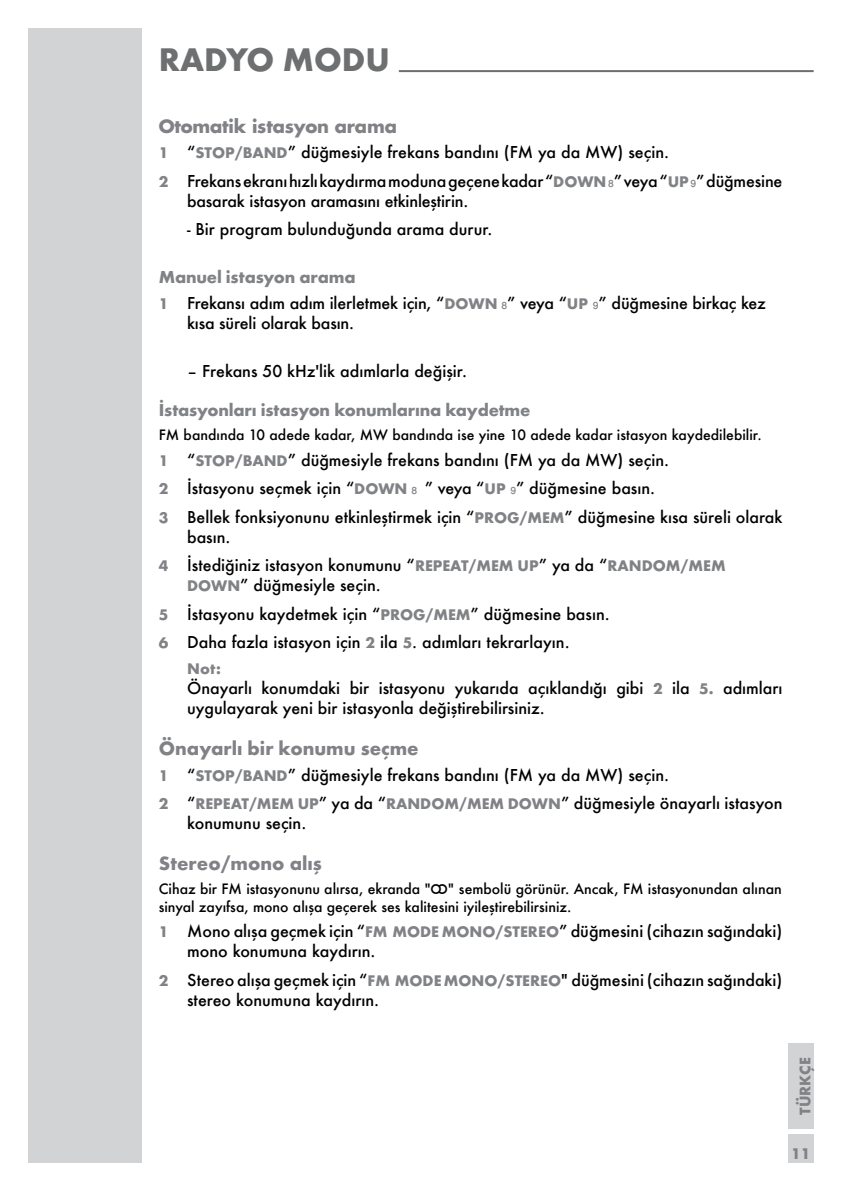
<style>
.page{position:relative;width:842px;height:1191px;background:#fff}
.page>*{position:absolute;margin:0;border:0;box-sizing:border-box;transform-origin:0 0}
.t1{font:700 34px "Futura TOT";color:#6d6f71}
.t2{font:700 20px "Futura TOT";color:#808285}
.t3{font:700 18px "Futura TOT";letter-spacing:-.01em;color:#808285}
.t4{font:700 18px "Futura";letter-spacing:-.01em;color:#808285}
.t5{font:500 16px/28.6px "Futura";color:#000}
.t6{font:700 16px "Futura TOT";color:#808285}
.t7{font:500 14px/18px "Futura";color:#000}
.s1{font-family:"Futura TOT";font-weight:700;color:#808285}
.s2{font-family:"Win Soft Pro";font-size:14px;color:#808285}
.s3{font-family:"Grund Son Vi";font-weight:400;font-size:20px}
</style>
<div class="page">
<div style="left:788px;top:1043px;width:26px;height:85px;background:#d1d3d4"></div>
<div style="left:788px;top:1134px;width:26px;height:28px;background:#d1d3d4"></div>
<div style="left:28px;top:28px;width:114px;height:1134px;background:#d1d3d4"></div>
<hr style="left:399px;top:70px;width:415px;height:2px;background:#6d6f71">
<h1 class="t1" style="left:159px;top:39px;width:233px">RADYO MODU</h1>
<p class="t4" style="left:159px;top:113px;width:240px">Otomatik istasyon arama</p>
<p class="t5" style="left:159px;top:138px;width:625px"><span class="s1">1</span> “<span class="s1">STOP/BAND</span>” düğmesiyle frekans bandını (FM ya da MW) seçin.<br><span class="s1">2</span> Frekans ekranı hızlı kaydırma moduna geçene kadar “<span class="s1">DOWN</span><span class="s2">8</span>” veya “<span class="s1">UP</span><span class="s2">9</span>” düğmesine</p>
<p class="t5" style="left:187px;top:186px;width:283px">basarak istasyon aramasını etkinleştirin.</p>
<p class="t5" style="left:187px;top:215px;width:307px">- Bir program bulunduğunda arama durur.</p>
<p class="t3" style="left:159px;top:266px;width:198px">Manuel istasyon arama</p>
<p class="t5" style="left:187px;top:292px;width:580px;line-height:20px;text-indent:-28px"><span class="s1">1</span> Frekansı adım adım ilerletmek için, “<span class="s1">DOWN</span> <span class="s2">8</span>” veya “<span class="s1">UP</span> <span class="s2">9</span>” düğmesine birkaç kez kısa süreli olarak basın.</p>
<p class="t5" style="left:187px;top:357px;width:281px">– Frekans 50 kHz'lik adımlarla değişir.</p>
<p class="t3" style="left:159px;top:399px;width:373px">İstasyonları istasyon konumlarına kaydetme</p>
<p class="t7" style="left:159px;top:425px;width:604px">FM bandında 10 adede kadar, MW bandında ise yine 10 adede kadar istasyon kaydedilebilir.</p>
<p class="t5" style="left:159px;top:445px;width:625px"><span class="s1">1</span> “<span class="s1">STOP/BAND</span>” düğmesiyle frekans bandını (FM ya da MW) seçin.<br><span class="s1">2</span> İstasyonu seçmek için “<span class="s1">DOWN</span> <span class="s2">8</span> ” veya “<span class="s1">UP</span> <span class="s2">9</span>” düğmesine basın.<br><span class="s1">3</span> Bellek fonksiyonunu etkinleştirmek için “<span class="s1">PROG/MEM</span>” düğmesine kısa süreli olarak</p>
<p class="t5" style="left:159px;top:522px;width:568px;text-indent:28px">basın.<br><span class="s1">4</span> İstediğiniz istasyon konumunu “<span class="s1">REPEAT/MEM UP</span>” ya da “<span class="s1">RANDOM/MEM</span></p>
<p class="t5" style="left:159px;top:570px;width:452px;text-indent:28px"><span class="s1">DOWN</span>” düğmesiyle seçin.<br><span class="s1">5</span> İstasyonu kaydetmek için “<span class="s1">PROG/MEM</span>” düğmesine basın.<br><span class="s1">6</span> Daha fazla istasyon için <span class="s1">2</span> ila <span class="s1">5</span>. adımları tekrarlayın.</p>
<p class="t6" style="left:187px;top:658px;width:35px">Not:</p>
<p class="t5" style="left:187px;top:677px;width:597px;line-height:20px">Önayarlı konumdaki bir istasyonu yukarıda açıklandığı gibi <span class="s1">2</span> ila <span class="s1">5.</span> adımları uygulayarak yeni bir istasyonla değiştirebilirsiniz.</p>
<p class="t2" style="left:159px;top:735px;width:261px">Önayarlı bir konumu seçme</p>
<p class="t5" style="left:159px;top:760px;width:625px"><span class="s1">1</span> “<span class="s1">STOP/BAND</span>” düğmesiyle frekans bandını (FM ya da MW) seçin.<br><span class="s1">2</span> “<span class="s1">REPEAT/MEM UP</span>” ya da “<span class="s1">RANDOM/MEM DOWN</span>” düğmesiyle önayarlı istasyon</p>
<p class="t5" style="left:187px;top:808px;width:121px">konumunu seçin.</p>
<p class="t2" style="left:159px;top:851px;width:165px">Stereo/mono alış</p>
<p class="t7" style="left:159px;top:879px;width:624px">Cihaz bir FM istasyonunu alırsa, ekranda "<span class="s3">)</span>" sembolü görünür. Ancak, FM istasyonundan alınan sinyal zayıfsa, mono alışa geçerek ses kalitesini iyileştirebilirsiniz.</p>
<p class="t5" style="left:187px;top:921px;width:597px;line-height:20px;text-indent:-28px"><span class="s1">1</span> Mono alışa geçmek için “<span class="s1">FM MODE MONO/STEREO</span>” düğmesini (cihazın sağındaki) mono konumuna kaydırın.</p>
<p class="t5" style="left:187px;top:969px;width:597px;line-height:20px;text-indent:-28px"><span class="s1">2</span> Stereo alışa geçmek için “<span class="s1">FM MODEMONO/STEREO</span>" düğmesini (cihazın sağındaki) stereo konumuna kaydırın.</p>
<p class="t6" style="left:795px;top:1114px;width:59px;rotate:-90deg">TÜRKÇE</p>
<p class="t6" style="left:791px;top:1143px;width:21px">11</p>
</div>
